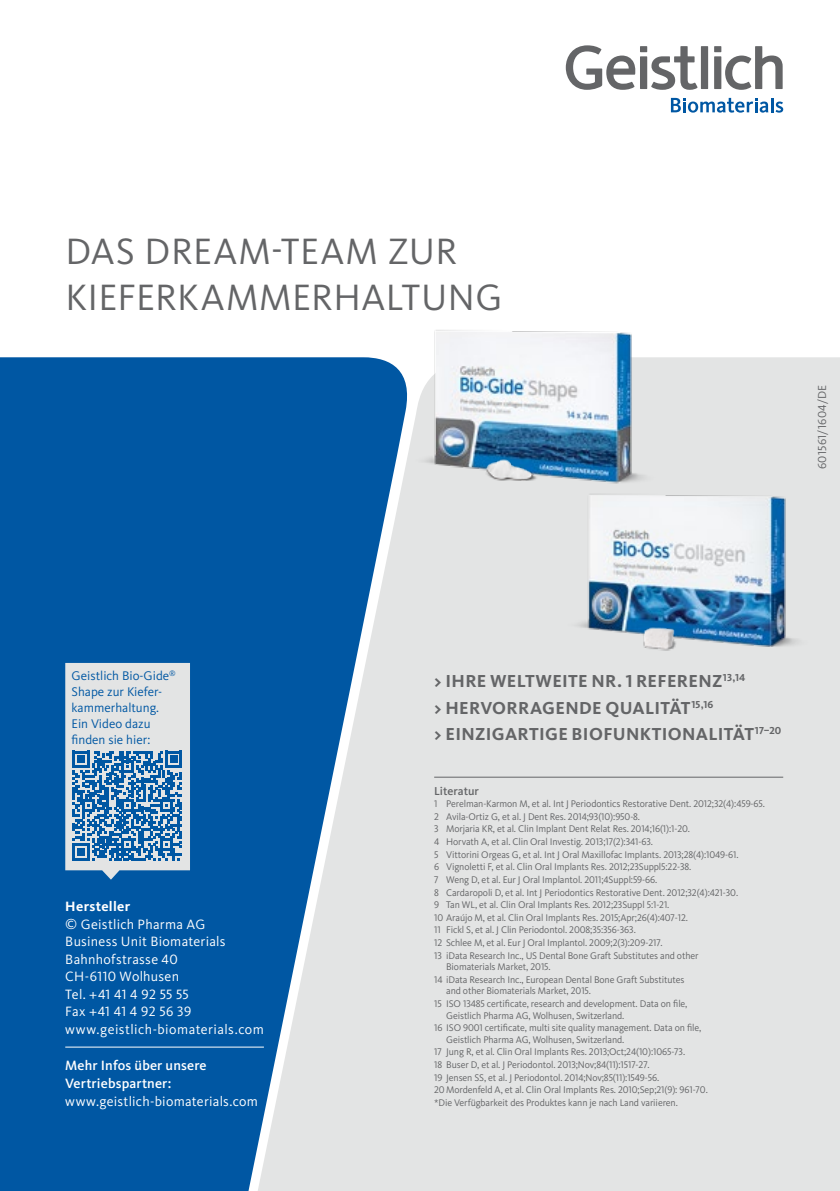
<style>
.page{position:relative;width:840px;height:1191px;background:#fff}
.page>*{position:absolute;margin:0;border:0;box-sizing:border-box;transform-origin:0 0}
.t1{font:38px/46px "Kievit Pro";letter-spacing:.01em;color:#646567}
.t2{font:700 18px/26.6px "Kievit Pro";letter-spacing:.015em;color:#646567}
.t3{font:14px/17.6px "Kievit Pro";letter-spacing:.02em;color:#fff}
.t4{font:500 14px/18px "Kievit OT";letter-spacing:.01em;color:#fff}
.t5{font:700 14px "Kievit OT";letter-spacing:.025em;color:#fff}
.t6{font:13px/16px "Kievit Pro";color:#0057a3}
.t7{font:12px "Kievit Pro";letter-spacing:.035em;color:#646567}
.t8{font:500 11.8px "Kievit OT";color:#646567}
.t9{font:10px/12.6px "Kievit OT";letter-spacing:-.01em;color:#646567}
</style>
<div class="page">
<div style="left:412px;top:357px;width:427px;height:834px;background:#e3e4e4"></div>
<svg style="left:0;top:357px;width:412px;height:834px;background:#3075b1"></svg>
<hr style="left:65px;top:1046px;width:199px;height:1px;background:#fff">
<hr style="left:434px;top:777px;width:348px;height:1px;background:#646567">
<img style="left:536px;top:487px;width:289px;height:174px">
<img style="left:636px;top:612px;width:50px;height:49px">
<img style="left:383px;top:330px;width:289px;height:153px">
<img style="left:465px;top:439px;width:90px;height:62px">
<svg style="left:725px;top:46px;width:57px;height:44px"></svg>
<svg style="left:651px;top:46px;width:46px;height:44px"></svg>
<svg style="left:565px;top:45px;width:70px;height:45px"></svg>
<div style="left:700px;top:46px;width:7px;height:43px;background:#646567"></div>
<div style="left:639px;top:56px;width:8px;height:33px;background:#646567"></div>
<div style="left:639px;top:46px;width:8px;height:6px;background:#646567"></div>
<svg style="left:713px;top:56px;width:8px;height:33px"></svg>
<svg style="left:713px;top:46px;width:8px;height:6px"></svg>
<hr style="left:770px;top:98px;width:3px;height:14px;background:#0057a3">
<svg style="left:775px;top:102px;width:7px;height:11px"></svg>
<svg style="left:670px;top:98px;width:98px;height:15px"></svg>
<svg style="left:65px;top:663px;width:125px;height:216px;background:#9cb7cf"></svg>
<h1 class="t1" style="left:65px;top:227px;width:438px">DAS DREAM-TEAM ZUR<br>KIEFERKAMMERHALTUNG</h1>
<p class="t7" style="left:814px;top:469px;width:86px;rotate:-90deg">601561/1604/DE</p>
<h3 class="t6" style="left:71px;top:667px;width:106px">Geistlich Bio-Gide<sup>®<br></sup>Shape zur Kiefer&shy;kammerhaltung.<br>Ein Video dazu finden sie hier:</h3>
<h3 class="t5" style="left:65px;top:898px;width:66px">Hersteller</h3>
<h3 class="t3" style="left:65px;top:915px;width:200px">© Geistlich Pharma AG<br>Business Unit Biomaterials<br>Bahnhofstrasse 40<br>CH-6110 Wolhusen<br>Tel. +41 41 4 92 55 55<br>Fax +41 41 4 92 56 39 www.geistlich-biomaterials.com</h3>
<h3 class="t4" style="left:65px;top:1056px;width:143px">Mehr Infos über unsere<br>Vertriebspartner:</h3>
<h3 class="t3" style="left:65px;top:1092px;width:194px">www.geistlich-biomaterials.com</h3>
<h2 class="t2" style="left:434px;top:667px;width:348px">&gt; IHRE WELTWEITE NR. 1 REFERENZ<sup>13,14<br></sup>&gt; HERVORRAGENDE QUALITÄT<sup>15,16<br></sup>&gt; EINZIGARTIGE BIOFUNKTIONALITÄT<sup>17–20</sup></h2>
<p class="t8" style="left:434px;top:783px;width:46px">Literatur</p>
<p class="t9" style="left:434px;top:797px;width:332px">1 Perelman-Karmon M, et al. Int J Periodontics Restorative Dent. 2012;32(4):459-65.<br>2 Avila-Ortiz G, et al. J Dent Res. 2014;93(10):950-8.<br>3 Morjaria KR, et al. Clin Implant Dent Relat Res. 2014;16(1):1-20.<br>4 Horvath A, et al. Clin Oral Investig. 2013;17(2):341-63.<br>5 Vittorini Orgeas G, et al. Int J Oral Maxillofac Implants. 2013;28(4):1049-61.<br>6 Vignoletti F, et al. Clin Oral Implants Res. 2012;23Suppl5:22-38.<br>7 Weng D, et al. Eur J Oral Implantol. 2011;4Suppl:59-66.<br>8 Cardaropoli D, et al. Int J Periodontics Restorative Dent. 2012;32(4):421-30.<br>9 Tan WL, et al. Clin Oral Implants Res. 2012;23Suppl 5:1-21.<br>10 Araújo M, et al. Clin Oral Implants Res. 2015;Apr;26(4):407-12.<br>11 Fickl S, et al. J Clin Periodontol. 2008;35:356-363.<br>12 Schlee M, et al. Eur J Oral Implantol. 2009;2(3):209-217.<br>13 iData Research Inc., US Dental Bone Graft Substitutes and other</p>
<p class="t9" style="left:434px;top:960px;width:251px;text-indent:12px">Biomaterials Market, 2015.<br>14 iData Research Inc., European Dental Bone Graft Substitutes</p>
<p class="t9" style="left:434px;top:984px;width:255px;text-indent:12px">and other Biomaterials Market, 2015.<br>15 ISO 13485 certificate, research and development. Data on file,</p>
<p class="t9" style="left:434px;top:1008px;width:268px;text-indent:12px">Geistlich Pharma AG, Wolhusen, Switzerland.<br>16 ISO 9001 certificate, multi site quality management. Data on file,</p>
<p class="t9" style="left:434px;top:1033px;width:275px;text-indent:12px">Geistlich Pharma AG, Wolhusen, Switzerland.<br>17 Jung R, et al. Clin Oral Implants Res. 2013;Oct;24(10):1065-73.<br>18 Buser D, et al. J Periodontol. 2013;Nov;84(11):1517-27.<br>19 Jensen SS, et al. J Periodontol. 2014;Nov;85(11):1549-56.<br>20Mordenfeld A, et al. Clin Oral Implants Res. 2010;Sep;21(9): 961-70. *Die Verfügbarkeit des Produktes kann je nach Land variieren.</p>
</div>
